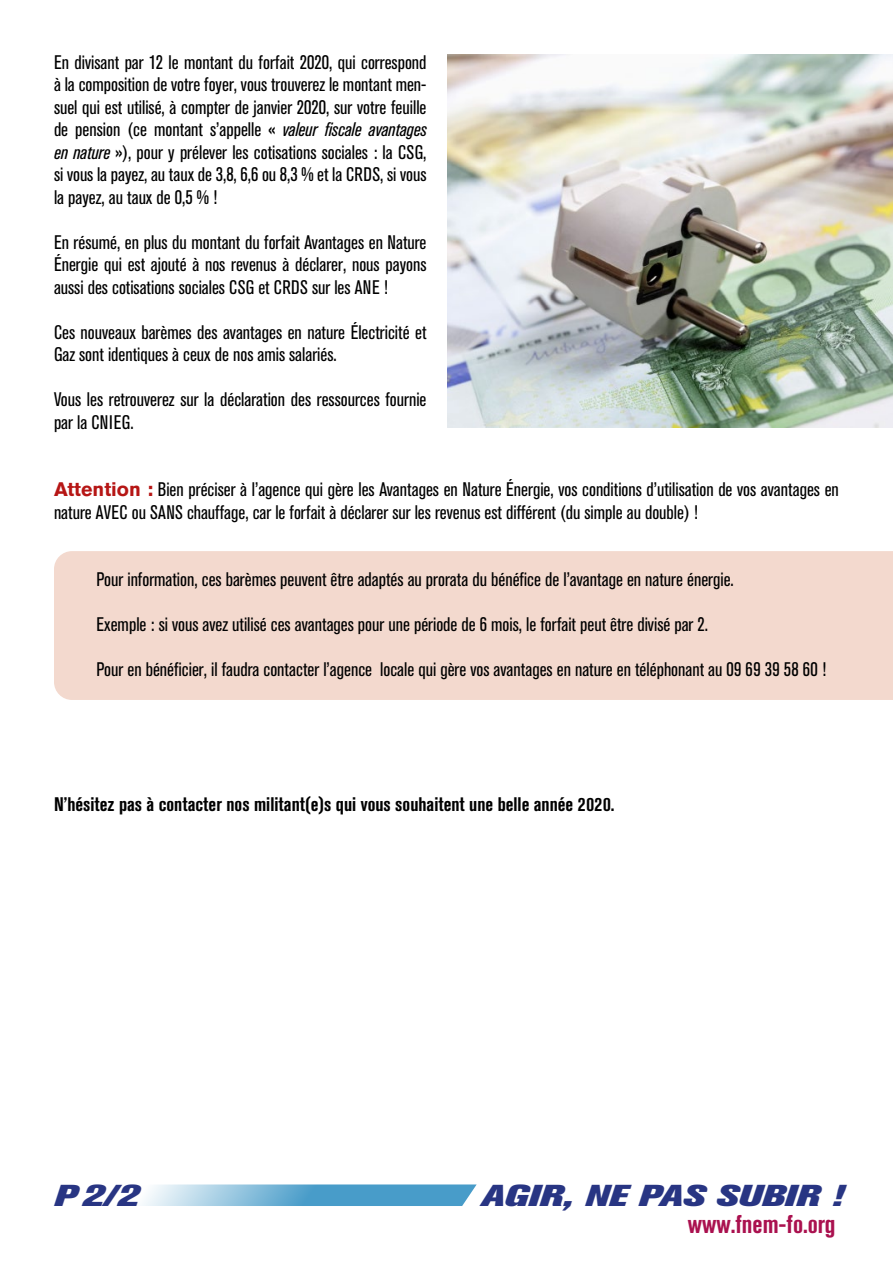
<style>
.page{position:relative;width:893px;height:1263px;background:#fff}
.page>*{position:absolute;margin:0;border:0;box-sizing:border-box;transform-origin:0 0}
.t1{font:italic 800 30px "Akzidenz Grotesk Pro";color:#283583;scale:1.4 1}
.t2{font:700 condensed 25.5px "Akzidenz Grotesk Pro";color:#aa114f}
.t3{font:condensed 19.5px/22.5px "Akzidenz Grotesk Pro";color:#000}
.t4{font:700 condensed 19.5px "Akzidenz Grotesk Pro";color:#000}
.s1{font-style:italic}
.s2{font-weight:700;font-stretch:normal;color:#b61615}
</style>
<div class="page">
<svg style="left:142px;top:1184px;width:335px;height:22px;background:#7cb8d8"></svg>
<div style="left:54px;top:551px;width:839px;height:149px;background:#f3d9ce"></div>
<img style="left:448px;top:54px;width:445px;height:374px">
<p class="t3" style="left:54px;top:50px;width:374px;text-align:justify">En divisant par 12 le montant du forfait 2020, qui correspond à la composition de votre foyer, vous trouverez le montant men&shy;suel qui est utilisé, à compter de janvier 2020, sur votre feuille de pension (ce montant s’appelle « <span class="s1">valeur fiscale avantages en nature</span> »), pour y prélever les cotisations sociales : la CSG, si vous la payez, au taux de 3,8, 6,6 ou 8,3 % et la CRDS, si vous la payez, au taux de 0,5 % !</p>
<p class="t3" style="left:54px;top:230px;width:374px;text-align:justify">En résumé, en plus du montant du forfait Avantages en Nature Énergie qui est ajouté à nos revenus à déclarer, nous payons aussi des cotisations sociales CSG et CRDS sur les ANE !</p>
<p class="t3" style="left:54px;top:320px;width:374px">Ces nouveaux barèmes des avantages en nature Électricité et<br>Gaz sont identiques à ceux de nos amis salariés.</p>
<p class="t3" style="left:54px;top:388px;width:374px">Vous les retrouverez sur la déclaration des ressources fournie par la CNIEG.</p>
<p class="t3" style="left:54px;top:478px;width:786px"><span class="s2">Attention :</span> Bien préciser à l’agence qui gère les Avantages en Nature Énergie, vos conditions d’utilisation de vos avantages en nature AVEC ou SANS chauffage, car le forfait à déclarer sur les revenus est différent (du simple au double) !</p>
<p class="t3" style="left:97px;top:568px;width:639px">Pour information, ces barèmes peuvent être adaptés au prorata du bénéfice de l’avantage en nature énergie.</p>
<p class="t3" style="left:97px;top:613px;width:613px">Exemple : si vous avez utilisé ces avantages pour une période de 6 mois, le forfait peut être divisé par 2.</p>
<p class="t3" style="left:97px;top:658px;width:731px">Pour en bénéficier, il faudra contacter l’agence locale qui gère vos avantages en nature en téléphonant au 09 69 39 58 60 !</p>
<p class="t4" style="left:54px;top:792px;width:562px">N’hésitez pas à contacter nos militant(e)s qui vous souhaitent une belle année 2020.</p>
<h1 class="t1" style="left:54px;top:1176px;width:62px">P2/2</h1>
<h1 class="t1" style="left:481px;top:1176px;width:260px">AGIR, NE PAS SUBIR !</h1>
<h2 class="t2" style="left:688px;top:1208px;width:149px">www.fnem-fo.org</h2>
</div>
